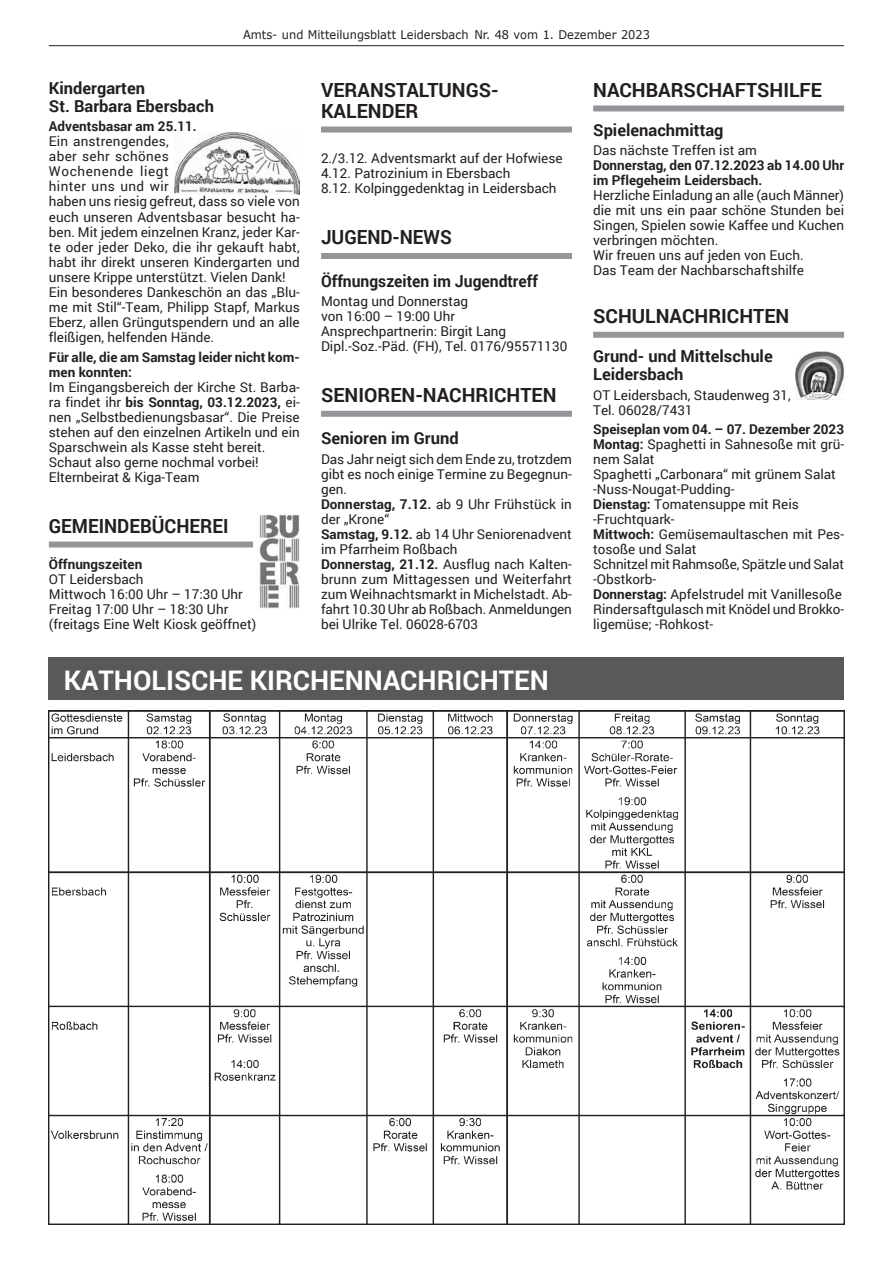
<style>
.page{position:relative;width:893px;height:1263px;background:#fff}
.page>*{position:absolute;margin:0;border:0;box-sizing:border-box;transform-origin:0 0}
.t1{font:700 27px "Roboto";color:#fff}
.t2{font:700 19.5px/21px "Roboto";color:#231f20}
.t3{font:700 19.5px "Roboto";color:#231f20;scale:.95 1}
.t4{font:700 16.5px/18px "Roboto";color:#231f20}
.t5{font:700 16.5px "Roboto";color:#231f20;scale:.95 1}
.t6{font:13.5px/15px "Roboto";color:#231f20}
.t7{font:700 13.5px/15px "Roboto";color:#231f20}
.t8{font:12px "Verdana";color:#231f20;scale:.95 1}
.s1{font-weight:700}
</style>
<div class="page">
<hr style="left:49px;top:45px;width:795px;height:1px;background:#231f20">
<div style="left:593px;top:105px;width:251px;height:6px;background:#939598"></div>
<div style="left:593px;top:332px;width:251px;height:6px;background:#939598"></div>
<div style="left:321px;top:127px;width:251px;height:6px;background:#939598"></div>
<div style="left:321px;top:253px;width:251px;height:6px;background:#939598"></div>
<div style="left:321px;top:411px;width:251px;height:6px;background:#939598"></div>
<div style="left:49px;top:541px;width:251px;height:6px;background:#939598"></div>
<img style="left:174px;top:133px;width:126px;height:61px">
<div style="left:253px;top:514px;width:47px;height:94px;background:#fff"></div>
<img style="left:258px;top:514px;width:42px;height:94px">
<img style="left:795px;top:352px;width:49px;height:47px">
<img style="left:49px;top:710px;width:795px;height:515px">
<div style="left:49px;top:657px;width:795px;height:42px;background:#58595b"></div>
<p class="t8" style="left:243px;top:27px;width:430px">Amts- und Mitteilungsblatt Leidersbach Nr. 48 vom 1. Dezember 2023</p>
<p class="t4" style="left:49px;top:78px;width:167px">Kindergarten<br>St. Barbara Ebersbach</p>
<p class="t7" style="left:49px;top:118px;width:149px">Adventsbasar am 25.11.</p>
<p class="t6" style="left:49px;top:133px;width:252px">Ein anstrengendes,<br>aber sehr schönes<br>Wochenende liegt<br>hinter uns und wir<br>haben uns riesig gefreut, dass so viele von euch unseren Adventsbasar besucht ha&shy;ben. Mit jedem einzelnen Kranz, jeder Kar&shy;te oder jeder Deko, die ihr gekauft habt, habt ihr direkt unseren Kindergarten und unsere Krippe unterstützt. Vielen Dank!<br>Ein besonderes Dankeschön an das „Blu&shy;me mit Stil“-Team, Philipp Stapf, Markus Eberz, allen Grüngutspendern und an alle fleißigen, helfenden Hände.</p>
<p class="t7" style="left:49px;top:349px;width:252px">Für alle, die am Samstag leider nicht kom&shy;men konnten:</p>
<p class="t6" style="left:49px;top:379px;width:252px">Im Eingangsbereich der Kirche St. Barba&shy;ra findet ihr <span class="s1">bis Sonntag, 03.12.2023,</span> ei&shy;nen „Selbstbedienungsbasar“. Die Preise stehen auf den einzelnen Artikeln und ein Sparschwein als Kasse steht bereit.<br>Schaut also gerne nochmal vorbei!<br>Elternbeirat &amp; Kiga-Team</p>
<h2 class="t3" style="left:49px;top:512px;width:26px">Gemeindeb</h2>
<h2 class="t3" style="left:152px;top:512px;width:72px">ücherei</h2>
<p class="t7" style="left:49px;top:556px;width:95px">Öffnungszeiten</p>
<p class="t6" style="left:49px;top:571px;width:209px">OT Leidersbach<br>Mittwoch 16:00 Uhr – 17:30 Uhr<br>Freitag 17:00 Uhr – 18:30 Uhr (freitags Eine Welt Kiosk geöffnet)</p>
<h1 class="t1" style="left:64px;top:661px;width:18px">Kat</h1>
<h1 class="t1" style="left:114px;top:661px;width:35px">holis</h1>
<h1 class="t1" style="left:191px;top:661px;width:157px">che Kirchenna</h1>
<h1 class="t1" style="left:400px;top:661px;width:116px">chrichten</h1>
<h2 class="t2" style="left:321px;top:79px;width:50px">Veranstaltungs&shy;kalende</h2>
<h2 class="t2" style="left:406px;top:100px;width:14px">r</h2>
<p class="t6" style="left:321px;top:150px;width:243px">2./3.12. Adventsmarkt auf der Hofwiese<br>4.12. Patrozinium in Ebersbach<br>8.12. Kolpinggedenktag in Leidersbach</p>
<h2 class="t3" style="left:321px;top:224px;width:25px">Jugend</h2>
<h2 class="t3" style="left:393px;top:224px;width:36px">-News</h2>
<p class="t5" style="left:321px;top:269px;width:230px">Öffnungszeiten im Jugendtreff</p>
<p class="t6" style="left:321px;top:293px;width:248px">Montag und Donnerstag<br>von 16:00 – 19:00 Uhr<br>Ansprechpartnerin: Birgit Lang<br>Dipl.-Soz.-Päd. (FH), Tel. 0176/95571130</p>
<h2 class="t2" style="left:321px;top:384px;width:24px">Senio</h2>
<h2 class="t2" style="left:377px;top:384px;width:156px">ren-Nachrichten</h2>
<p class="t4" style="left:321px;top:429px;width:139px">Senioren im Grund</p>
<p class="t6" style="left:321px;top:451px;width:252px">Das Jahr neigt sich dem Ende zu, trotzdem gibt es noch einige Termine zu Begegnun&shy;gen.<br><span class="s1">Donnerstag, 7.12.</span> ab 9 Uhr Frühstück in der „Krone“<br><span class="s1">Samstag, 9.12.</span> ab 14 Uhr Seniorenadvent im Pfarrheim Roßbach<br><span class="s1">Donnerstag, 21.12.</span> Ausflug nach Kalten&shy;brunn zum Mittagessen und Weiterfahrt zum Weihnachtsmarkt in Michelstadt. Ab&shy;fahrt 10.30 Uhr ab Roßbach. Anmeldungen bei Ulrike Tel. 06028-6703</p>
<h2 class="t2" style="left:593px;top:79px;width:142px">Nachbarschafts</h2>
<h2 class="t2" style="left:769px;top:79px;width:25px">hilfe</h2>
<p class="t4" style="left:593px;top:120px;width:132px">Spielenachmittag</p>
<p class="t6" style="left:593px;top:142px;width:165px">Das nächste Treffen ist am</p>
<p class="t7" style="left:593px;top:157px;width:252px">Donnerstag, den 07.12.2023 ab 14.00 Uhr im Pflegeheim Leidersbach.</p>
<p class="t6" style="left:593px;top:187px;width:252px">Herzliche Einladung an alle (auch Männer) die mit uns ein paar schöne Stunden bei Singen, Spielen sowie Kaffee und Kuchen verbringen möchten.<br>Wir freuen uns auf jeden von Euch.<br>Das Team der Nachbarschaftshilfe</p>
<h2 class="t2" style="left:593px;top:305px;width:52px">Schulna</h2>
<h2 class="t2" style="left:682px;top:305px;width:84px">chrichten</h2>
<p class="t4" style="left:593px;top:347px;width:181px">Grund- und Mittelschule<br>Leidersbach</p>
<p class="t6" style="left:593px;top:387px;width:199px">OT Leidersbach, Staudenweg 31,<br>Tel. 06028/7431</p>
<p class="t6" style="left:593px;top:421px;width:252px"><span class="s1">Speiseplan vom 04. – 07. Dezember 2023<br>Montag:</span> Spaghetti in Sahnesoße mit grü&shy;nem Salat<br>Spaghetti „Carbonara“ mit grünem Salat -Nuss-Nougat-Pudding-<br><span class="s1">Dienstag:</span> Tomatensuppe mit Reis -Fruchtquark-<br><span class="s1">Mittwoch:</span> Gemüsemaultaschen mit Pes&shy;tosoße und Salat<br>Schnitzel mit Rahmsoße, Spätzle und Salat -Obstkorb-<br><span class="s1">Donnerstag:</span> Apfelstrudel mit Vanillesoße<br>Rindersaftgulasch mit Knödel und Brokko&shy;ligemüse; -Rohkost-</p>
</div>
